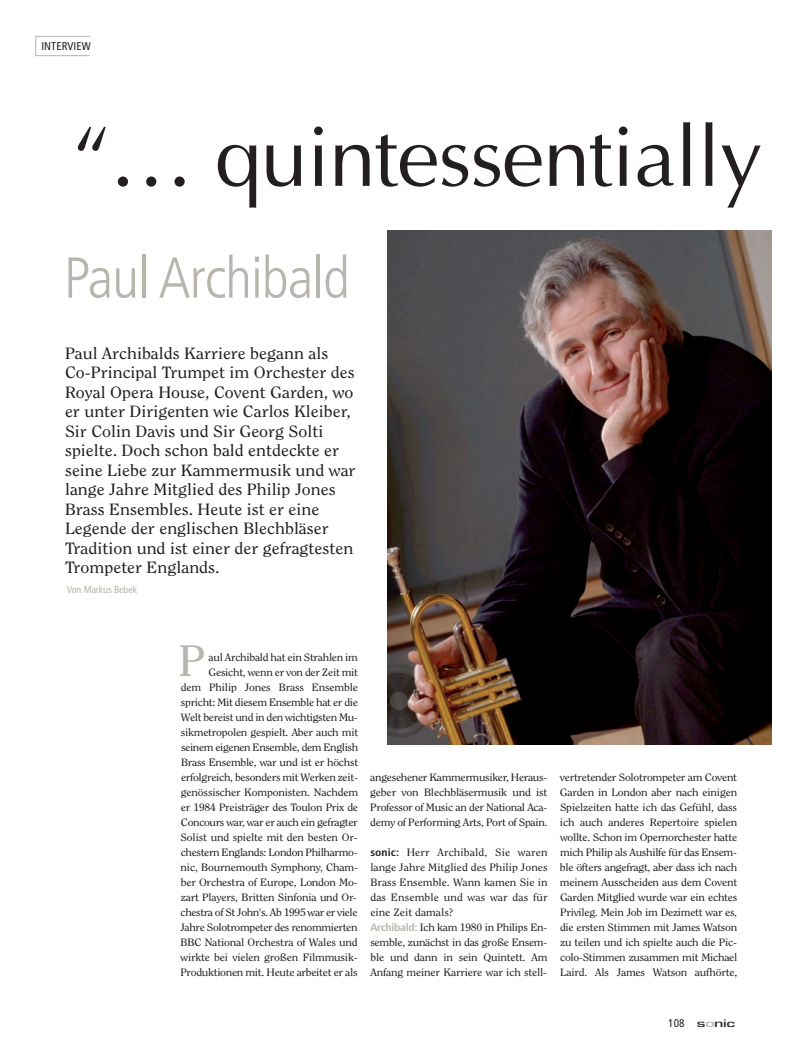
<style>
.page{position:relative;width:809px;height:1060px;background:#fff}
.page>*{position:absolute;margin:0;border:0;box-sizing:border-box;transform-origin:0 0}
.t1{font:85px "Optima";letter-spacing:-.015em;color:#231f20}
.t2{font:300 condensed 57.5px "Frutiger LT Std";letter-spacing:-.015em;color:#b7b5ad}
.t3{font:43.75px "Clearface Std";color:#b7b5ad;scale:1.1 1}
.t4{font:16.25px/19.5px "Clearface Std";color:#231f20;scale:1.1 1}
.t5{font:condensed 11.25px "Frutiger LT Std";letter-spacing:.01em;color:#231f20}
.t6{font:500 11.25px "Eurostile T";letter-spacing:-.02em;color:#231f20;scale:1.6 1}
.t7{font:10.62px/15px "Clearface Std";letter-spacing:-.025em;color:#231f20;text-align:justify;scale:1.1 1}
.t8{font:10.62px/15px "Clearface Std";color:#231f20;scale:1.1 1}
.t9{font:condensed 10px "Frutiger LT Std";letter-spacing:-.005em;color:#b7b5ad}
.s1{font-family:"Frutiger LT Std";font-weight:700;font-stretch:condensed}
.s2{font-family:"Frutiger LT Std";font-weight:700;font-stretch:condensed;color:#b7b5ad}
.s3{font-family:"Frutiger LT Std";font-weight:400;font-stretch:condensed}
.s4{color:#b7b5ad}
</style>
<div class="page">
<img style="left:387px;top:231px;width:385px;height:514px">
<div style="left:35px;top:36px;width:55px;height:20px;border:1px solid #b7b5ad"></div>
<p class="t5" style="left:41px;top:41px;width:51px">INTERVIEW</p>
<h1 class="t1" style="left:72px;top:107px;width:691px">“… quintessentially</h1>
<h2 class="t2" style="left:64px;top:255px;width:287px">Paul Archibald</h2>
<p class="t4" style="left:65px;top:344px;width:266px">Paul Archibalds Karriere begann als Co-Principal Trumpet im Orchester des Royal Opera House, Covent Garden, wo er unter Dirigenten wie Carlos Kleiber, Sir Colin Davis und Sir Georg Solti spielte. Doch schon bald entdeckte er seine Liebe zur Kammermusik und war lange Jahre Mitglied des Philip Jones Brass Ensembles. Heute ist er eine Legende der englischen Blechbläser Tradition und ist einer der gefragtesten Trompeter Englands.</p>
<p class="t9" style="left:67px;top:586px;width:72px">Von Markus Bebek</p>
<h3 class="t3" style="left:178px;top:643px;width:26px">P</h3>
<p class="t7" style="left:180px;top:650px;width:163px;text-align:right">aul Archibald hat ein Strahlen im Gesicht, wenn er von der Zeit mit<br>dem Philip Jones Brass Ensemble spricht: Mit diesem Ensemble hat er die Welt bereist und in den wichtigsten Mu&shy;sikmetropolen gespielt. Aber auch mit seinem eigenen Ensemble, dem English Brass Ensemble, war und ist er höchst erfolgreich, besonders mit Werken zeit&shy;genössischer Komponisten. Nachdem er 1984 Preisträger des Toulon Prix de Concours war, war er auch ein gefragter Solist und spielte mit den besten Or&shy;chestern Englands: London Philharmo&shy;nic, Bournemouth Symphony, Cham&shy;ber Orchestra of Europe, London Mo&shy;zart Players, Britten Sinfonia und Or&shy;chestra of St John's. Ab 1995 war er viele Jahre Solotrompeter des renommierten BBC National Orchestra of Wales und wirkte bei vielen großen Filmmusik-Produktionen mit. Heute arbeitet er als</p>
<p class="t7" style="left:370px;top:770px;width:163px">angesehener Kammermusiker, Heraus&shy;geber von Blechbläsermusik und ist Professor of Music an der National Aca&shy;demy of Performing Arts, Port of Spain.</p>
<p class="t8" style="left:370px;top:845px;width:163px"><span class="s1">sonic:</span> Herr Archibald, Sie waren lange Jahre Mitglied des Philip Jones<br>Brass Ensemble. Wann kamen Sie in das Ensemble und was war das für eine Zeit damals?<br><span class="s2">Archibald:</span> Ich kam 1980 in Philips En&shy;semble, zunächst in das große Ensem&shy;ble und dann in sein Quintett. Am<br>Anfang meiner Karriere war ich stell-</p>
<p class="t7" style="left:560px;top:770px;width:163px">vertretender Solotrompeter am Covent Garden in London aber nach einigen Spielzeiten hatte ich das Gefühl, dass ich auch anderes Repertoire spielen wollte. Schon im Opernorchester hatte mich Philip als Aushilfe für das Ensem&shy;ble öfters angefragt, aber dass ich nach meinem Ausscheiden aus dem Covent Garden Mitglied wurde war ein echtes Privileg. Mein Job im Dezimett war es, die ersten Stimmen mit James Watson zu teilen und ich spielte auch die Pic&shy;colo-Stimmen zusammen mit Michael Laird. Als James Watson aufhörte,</p>
<p class="t6" style="left:668px;top:1017px;width:43px"><span class="s3">108</span> s<span class="s4">o</span>nic</p>
</div>
